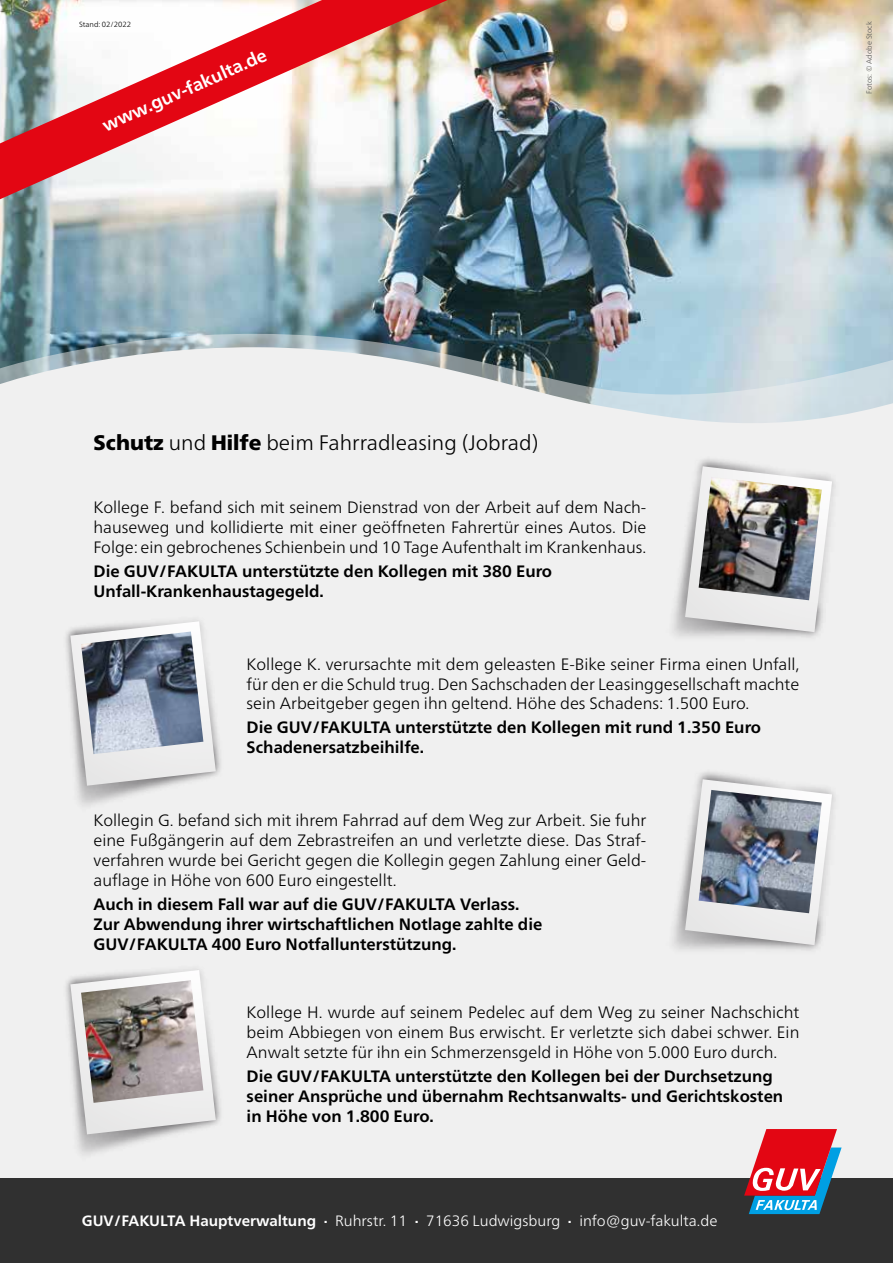
<style>
.page{position:relative;width:893px;height:1263px;background:#fff}
.page>*{position:absolute;margin:0;border:0;box-sizing:border-box;transform-origin:0 0}
.t1{font:300 21px "Frutiger Neue LTW1 G";color:#000}
.t2{font:700 18px "Frutiger Neue LTW1 G";color:#fff}
.t3{font:300 16.5px/19.8px "Frutiger Neue LTW1 G";color:#000;text-align:justify}
.t4{font:700 16.5px/19.8px "Frutiger Neue LTW1 G";color:#000}
.t5{font:300 15px "Frutiger Neue LTW1 G";color:#fff}
.t6{font:300 7.5px "Frutiger Neue LTW1 G";color:#575756}
.t7{font:300 7.5px "Frutiger Neue LTW1 G";color:#000}
.s1{font-weight:900}
.s2{font-weight:700}
</style>
<div class="page">
<img style="left:0;top:0;width:893px;height:333px">
<img style="left:0;top:333px;width:893px;height:13px">
<div style="left:0;top:346px;width:893px;height:832px;background:#f0f0f0"></div>
<img style="left:0;top:0;width:448px;height:199px">
<div style="left:0;top:1178px;width:893px;height:85px;background:#303030"></div>
<svg style="left:744px;top:1129px;width:98px;height:85px"></svg>
<div style="left:642px;top:440px;width:223px;height:223px;background:#f0f0f0"></div>
<img style="left:685px;top:466px;width:147px;height:166px">
<img style="left:43px;top:610px;width:203px;height:204px">
<svg style="left:70px;top:621px;width:146px;height:165px"></svg>
<div style="left:642px;top:753px;width:223px;height:223px;background:#f0f0f0"></div>
<img style="left:685px;top:779px;width:147px;height:166px">
<img style="left:43px;top:959px;width:203px;height:204px">
<svg style="left:70px;top:970px;width:146px;height:164px"></svg>
<p class="t7" style="left:79px;top:19px;width:54px">Stand: 02/2022</p>
<p class="t2" style="left:98px;top:114px;width:180px;rotate:-24deg">www.guv-fakulta.de</p>
<p class="t6" style="left:864px;top:94px;width:74px;rotate:-90deg">Fotos: © Adobe Stock</p>
<p class="t1" style="left:94px;top:427px;width:446px"><span class="s1">Schutz</span> und <span class="s1">Hilfe</span> beim Fahrradleasing (Jobrad)</p>
<p class="t3" style="left:94px;top:497px;width:554px">Kollege F. befand sich mit seinem Dienstrad von der Arbeit auf dem Nach&shy;hauseweg und kollidierte mit einer geöffneten Fahrertür eines Autos. Die Folge: ein gebrochenes Schienbein und 10 Tage Aufenthalt im Krankenhaus.</p>
<p class="t4" style="left:94px;top:560px;width:460px">Die GUV/FAKULTA unterstützte den Kollegen mit 380 Euro<br>Unfall-Krankenhaustagegeld.</p>
<p class="t3" style="left:247px;top:653px;width:554px">Kollege K. verursachte mit dem geleasten E-Bike seiner Firma einen Unfall, für den er die Schuld trug. Den Sachschaden der Leasinggesellschaft machte sein Arbeitgeber gegen ihn geltend. Höhe des Schadens: 1.500 Euro.</p>
<p class="t4" style="left:247px;top:717px;width:516px">Die GUV/FAKULTA unterstützte den Kollegen mit rund 1.350 Euro<br>Schadenersatzbeihilfe.</p>
<p class="t3" style="left:94px;top:810px;width:554px">Kollegin G. befand sich mit ihrem Fahrrad auf dem Weg zur Arbeit. Sie fuhr eine Fußgängerin auf dem Zebrastreifen an und verletzte diese. Das Straf&shy;verfahren wurde bei Gericht gegen die Kollegin gegen Zahlung einer Geld&shy;auflage in Höhe von 600 Euro eingestellt.</p>
<p class="t4" style="left:94px;top:893px;width:450px">Auch in diesem Fall war auf die GUV/FAKULTA Verlass.<br>Zur Abwendung ihrer wirtschaftlichen Notlage zahlte die<br>GUV/FAKULTA 400 Euro Notfallunterstützung.</p>
<p class="t3" style="left:247px;top:1002px;width:554px">Kollege H. wurde auf seinem Pedelec auf dem Weg zu seiner Nachschicht beim Abbiegen von einem Bus erwischt. Er verletzte sich dabei schwer. Ein Anwalt setzte für ihn ein Schmerzensgeld in Höhe von 5.000 Euro durch.</p>
<p class="t4" style="left:247px;top:1065px;width:538px">Die GUV/FAKULTA unterstützte den Kollegen bei der Durchsetzung seiner Ansprüche und übernahm Rechtsanwalts- und Gerichtskosten in Höhe von 1.800 Euro.</p>
<p class="t5" style="left:82px;top:1210px;width:637px"><span class="s2">GUV/FAKULTA Hauptverwaltung ·</span> Ruhrstr. 11 <span class="s2">·</span> 71636 Ludwigsburg <span class="s2">·</span> info@guv-fakulta.de</p>
</div>
